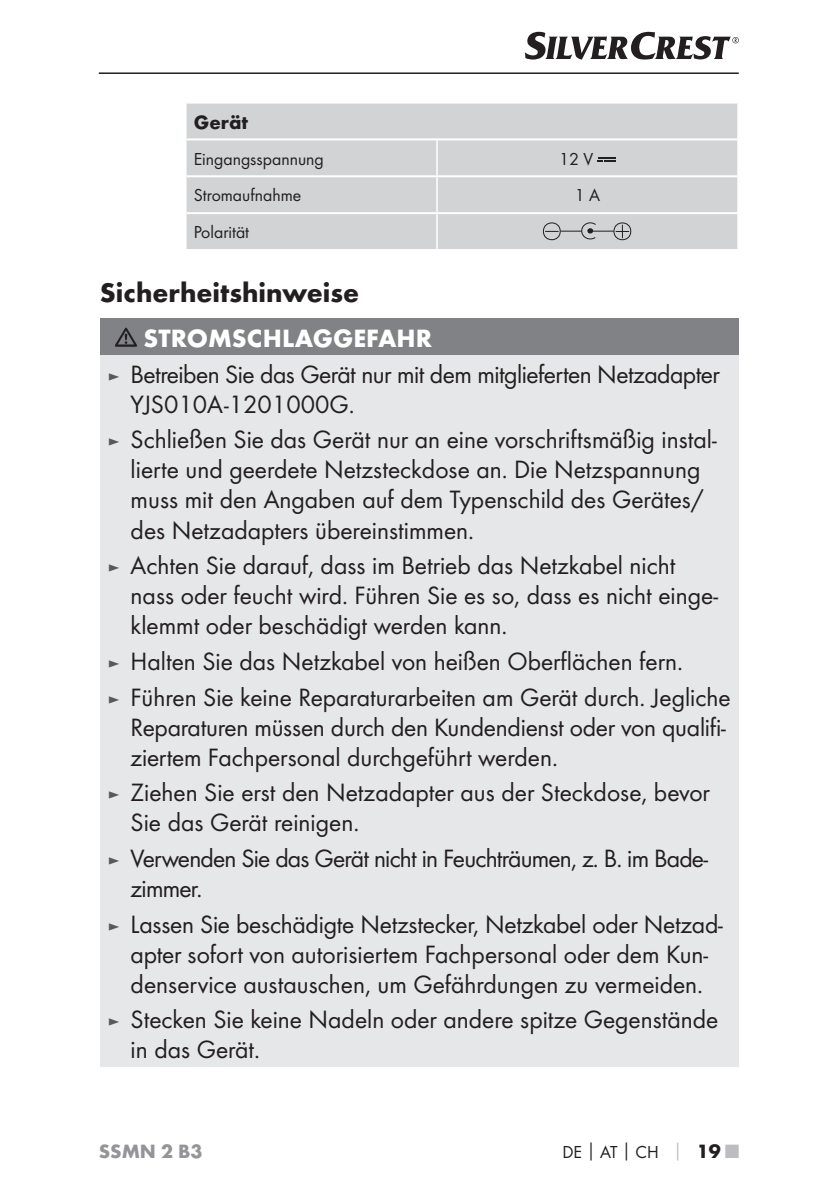
<style>
.page{position:relative;width:839px;height:1190px;background:#fff}
.page>*{position:absolute;margin:0;border:0;box-sizing:border-box;transform-origin:0 0}
.t1{font:700 28px "Futura";color:#231f20}
.t2{font:26px/30px "Futura Boo";color:#231f20}
.t3{font:26px/30px "Futura Boo";letter-spacing:-.02em;color:#231f20}
.t4{font:26px/30px "Futura Boo";letter-spacing:-.03em;color:#231f20}
.t5{font:700 26px "Futura";color:#fff}
.t6{font:700 20px "Futura";color:#939598}
.t7{font:700 20px "Futura";color:#231f20}
.t8{font:18px "Futura Boo";color:#231f20}
.s1{font-size:18px;color:#58595b}
.s2{color:#bbbdc0}
.s3{font-family:"Futura";font-weight:700;font-size:20px}
.s4{font-family:"Futura";font-weight:700;font-size:20px;color:#bbbdc0}
</style>
<div class="page">
<hr style="left:99px;top:72px;width:639px;height:2px;background:#231f20">
<svg style="left:525px;top:32px;width:213px;height:28px"></svg>
<div style="left:186px;top:104px;width:550px;height:145px;background:#d1d3d4"></div>
<hr style="left:186px;top:138px;width:550px;height:2px;background:#fff">
<hr style="left:186px;top:175px;width:550px;height:2px;background:#fff">
<hr style="left:186px;top:212px;width:550px;height:2px;background:#fff">
<hr style="left:436px;top:140px;width:1px;height:35px;background:#fff">
<hr style="left:436px;top:177px;width:1px;height:35px;background:#fff">
<hr style="left:436px;top:214px;width:1px;height:35px;background:#fff">
<svg style="left:597px;top:157px;width:18px;height:5px"></svg>
<svg style="left:542px;top:220px;width:89px;height:22px;background:#babcbd"></svg>
<div style="left:100px;top:319px;width:638px;height:36px;background:#808285"></div>
<div style="left:100px;top:355px;width:638px;height:711px;background:#e6e7e8"></div>
<svg style="left:115px;top:328px;width:22px;height:19px"></svg>
<p class="t7" style="left:194px;top:114px;width:56px">Gerät</p>
<p class="t8" style="left:194px;top:150px;width:131px">Eingangsspannung</p>
<p class="t8" style="left:558px;top:150px;width:36px">12 V</p>
<p class="t8" style="left:194px;top:187px;width:109px">Stromaufnahme</p>
<p class="t8" style="left:574px;top:187px;width:27px">1 A</p>
<p class="t8" style="left:194px;top:224px;width:57px">Polarität</p>
<p class="t1" style="left:100px;top:282px;width:260px">Sicherheitshinweise</p>
<p class="t5" style="left:143px;top:328px;width:290px">STROMSCHLAGGEFAHR</p>
<p class="t3" style="left:131px;top:360px;width:590px;text-indent:-23px"><span class="s1">►</span> Betreiben Sie das Gerät nur mit dem mitglieferten Netzadapter<br>YJS010A-1201000G.</p>
<p class="t2" style="left:131px;top:426px;width:587px;text-indent:-23px"><span class="s1">►</span> Schließen Sie das Gerät nur an eine vorschriftsmäßig instal&shy;lierte und geerdete Netzsteckdose an. Die Netzspannung muss mit den Angaben auf dem Typenschild des Gerätes/ des Netzadapters übereinstimmen.</p>
<p class="t2" style="left:131px;top:552px;width:588px;text-indent:-23px"><span class="s1">►</span> Achten Sie darauf, dass im Betrieb das Netzkabel nicht nass oder feucht wird. Führen Sie es so, dass es nicht einge&shy;klemmt oder beschädigt werden kann.</p>
<p class="t2" style="left:108px;top:645px;width:623px;line-height:35.6px"><span class="s1">►</span> Halten Sie das Netzkabel von heißen Oberflächen fern.<br><span class="s1">►</span> Führen Sie keine Reparaturarbeiten am Gerät durch. Jegliche</p>
<p class="t2" style="left:131px;top:713px;width:596px">Reparaturen müssen durch den Kundendienst oder von qualifi&shy;ziertem Fachpersonal durchgeführt werden.</p>
<p class="t2" style="left:131px;top:779px;width:580px;text-indent:-23px"><span class="s1">►</span> Ziehen Sie erst den Netzadapter aus der Steckdose, bevor<br>Sie das Gerät reinigen.</p>
<p class="t4" style="left:131px;top:844px;width:578px;text-indent:-23px"><span class="s1">►</span> Verwenden Sie das Gerät nicht in Feuchträumen, z. B. im Bade&shy;zimmer.</p>
<p class="t2" style="left:108px;top:910px;width:616px;text-align:center"><span class="s1">►</span> Lassen Sie beschädigte Netzstecker, Netzkabel oder Netzad&shy;apter sofort von autorisiertem Fachpersonal oder dem Kun&shy;denservice austauschen, um Gefährdungen zu vermeiden.</p>
<p class="t2" style="left:131px;top:1006px;width:589px;text-indent:-23px"><span class="s1">►</span> Stecken Sie keine Nadeln oder andere spitze Gegenstände in das Gerät.</p>
<p class="t6" style="left:99px;top:1143px;width:105px">SSMN 2 B3</p>
<p class="t8" style="left:562px;top:1143px;width:178px">DE│AT│CH <span class="s2">│</span> <span class="s3">19</span> <span class="s4">■</span></p>
</div>
